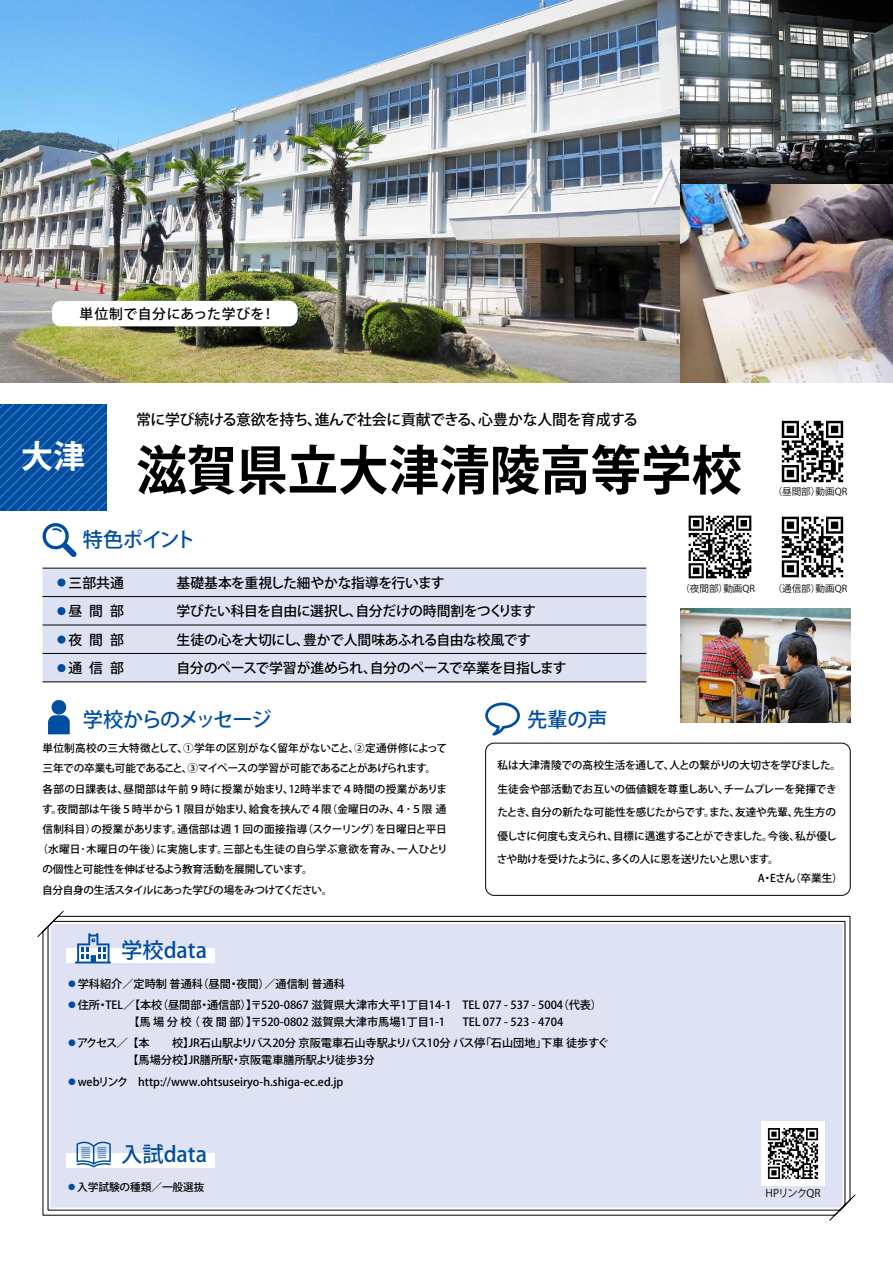
<style>
.page{position:relative;width:893px;height:1263px;background:#fff}
.page>*{position:absolute;margin:0;border:0;box-sizing:border-box;transform-origin:0 0}
.t1{font:700 53.1px "Koz Go Pr 6 N";color:#000;scale:.95 1}
.t2{font:700 31.95px "Koz Go Pr 6 N";color:#fff}
.t3{font:500 21.3px "Koz Go Pr 6 N";color:#004ea2}
.t4{font:500 20.25px "Koz Go Pr 6 N";letter-spacing:-.07em;color:#004ea2}
.t5{font:500 20.25px "Koz Go Pr 6 N";letter-spacing:-.05em;color:#004ea2}
.t6{font:500 14.85px "Koz Go Pr 6 N";letter-spacing:-.02em;color:#000}
.t7{font:500 13.8px "Koz Go Pr 6 N";letter-spacing:-.02em;color:#000}
.t8{font:500 13.8px "Koz Go Pr 6 N";letter-spacing:.04em;color:#000}
.t9{font:500 11.1px/21.3px "Koz Go Pr 6 N";color:#000}
.t10{font:500 10.65px "Koz Go Pr 6 N";letter-spacing:-.015em;color:#000}
.t11{font:500 10.65px/20.2px "Koz Go Pr 6 N";letter-spacing:-.04em;color:#000}
.t12{font:500 10.65px "Koz Go Pr 6 N";letter-spacing:-.05em;color:#000}
.t13{font:500 10.65px/20.2px "Koz Go Pr 6 N";letter-spacing:.01em;color:#000}
.t14{font:500 10.65px "Koz Go Pr 6 N";letter-spacing:.015em;color:#000}
.t15{font:500 10.65px "Koz Go Pr 6 N";letter-spacing:.02em;color:#000}
.t16{font:500 10.65px/23.4px "Koz Go Pr 6 N";letter-spacing:-.07em;color:#000}
.t17{font:500 10.65px "Koz Go Pr 6 N";letter-spacing:.005em;color:#000}
.t18{font:500 10.65px "Koz Go Pr 6 N";letter-spacing:.025em;color:#000}
.t19{font:500 10.65px "Koz Go Pr 6 N";letter-spacing:-.035em;color:#000}
.t20{font:500 10.65px "Koz Go Pr 6 N";letter-spacing:-.065em;color:#000}
.t21{font:10.65px "Koz Go Pr 6 N";letter-spacing:-.085em;color:#000}
.t22{font:9.6px "Koz Go Pr 6 N";color:#000}
.s1{color:#004ea2}
</style>
<div class="page">
<svg style="left:0;top:404px;width:107px;height:106px;background:#0954a5"></svg>
<svg style="left:48px;top:700px;width:22px;height:34px"></svg>
<svg style="left:37px;top:911px;width:819px;height:310px"></svg>
<div style="left:51px;top:924px;width:791px;height:283px;background:#dee2f2"></div>
<svg style="left:42px;top:523px;width:35px;height:34px"></svg>
<div style="left:67px;top:1153px;width:148px;height:14px;background:#fff"></div>
<div style="left:67px;top:949px;width:148px;height:14px;background:#fff"></div>
<div style="left:43px;top:569px;width:603px;height:113px;background:#dee1f1"></div>
<hr style="left:43px;top:568px;width:603px;height:1px;background:#000">
<hr style="left:43px;top:596px;width:603px;height:1px;background:#000">
<hr style="left:43px;top:625px;width:603px;height:1px;background:#000">
<hr style="left:43px;top:653px;width:603px;height:1px;background:#000">
<hr style="left:43px;top:682px;width:603px;height:1px;background:#000">
<svg style="left:485px;top:702px;width:35px;height:33px"></svg>
<svg style="left:75px;top:933px;width:36px;height:30px"></svg>
<svg style="left:76px;top:1142px;width:35px;height:25px"></svg>
<svg style="left:57px;top:578px;width:9px;height:9px"></svg>
<div style="left:57px;top:607px;width:9px;height:8px;background:#004ea2;border-radius:50%"></div>
<svg style="left:57px;top:635px;width:9px;height:9px"></svg>
<div style="left:57px;top:664px;width:9px;height:8px;background:#004ea2;border-radius:50%"></div>
<div style="left:485px;top:743px;width:365px;height:152px;border:1px solid #000;border-radius:9px"></div>
<img style="left:0;top:0;width:893px;height:383px">
<img style="left:680px;top:609px;width:170px;height:113px">
<img style="left:761px;top:1122px;width:64px;height:63px">
<div style="left:52px;top:301px;width:246px;height:25px;background:#fff;border-radius:9px"></div>
<img style="left:781px;top:516px;width:63px;height:62px">
<img style="left:688px;top:515px;width:64px;height:64px">
<img style="left:781px;top:420px;width:63px;height:63px">
<p class="t8" style="left:80px;top:306px;width:186px">単位制で自分にあった学びを</p>
<p class="t7" style="left:261px;top:306px;width:15px">!</p>
<h2 class="t2" style="left:21px;top:438px;width:65px">大津</h2>
<h3 class="t6" style="left:136px;top:411px;width:188px">常に学び続ける意欲を持ち、</h3>
<h3 class="t6" style="left:315px;top:411px;width:325px">進んで社会に貢献できる心豊かな人間を育成する</h3>
<h3 class="t6" style="left:470px;top:411px;width:16px">、</h3>
<h1 class="t1" style="left:136px;top:440px;width:639px">滋賀県立大津清陵高等学校</h1>
<h3 class="t5" style="left:83px;top:528px;width:114px">特色ポイント</h3>
<p class="t7" style="left:69px;top:575px;width:57px">三部共通</p>
<p class="t7" style="left:177px;top:575px;width:270px">基礎基本を重視した細やかな指導を行います</p>
<p class="t7" style="left:69px;top:603px;width:57px">昼間部</p>
<p class="t7" style="left:177px;top:603px;width:361px">学びたい科目を自由に選択し自分だけの時間割をつくります</p>
<p class="t7" style="left:349px;top:603px;width:15px">、</p>
<p class="t7" style="left:69px;top:632px;width:57px">夜間部</p>
<p class="t7" style="left:177px;top:632px;width:356px">生徒の心を大切にし豊かで人間味あふれる自由な校風です</p>
<p class="t7" style="left:296px;top:632px;width:15px">、</p>
<p class="t7" style="left:69px;top:660px;width:57px">通信部</p>
<p class="t7" style="left:177px;top:660px;width:202px">自分のペースで学習が進められ、</p>
<p class="t7" style="left:370px;top:660px;width:198px">自分のペースで卒業を目指します</p>
<h3 class="t4" style="left:83px;top:708px;width:190px">学校からのメッセージ</h3>
<h3 class="t5" style="left:527px;top:708px;width:82px">先輩の声</h3>
<p class="t22" style="left:680px;top:583px;width:49px">（夜間部）</p>
<p class="t22" style="left:723px;top:583px;width:33px">動画QR</p>
<p class="t22" style="left:773px;top:486px;width:49px">（昼間部）</p>
<p class="t22" style="left:816px;top:486px;width:33px">動画QR</p>
<p class="t22" style="left:773px;top:583px;width:49px">（通信部）</p>
<p class="t22" style="left:816px;top:583px;width:33px">動画QR</p>
<p class="t14" style="left:43px;top:742px;width:406px">単位制高校の三大特徴として、①学年の区別がなく留年がないこと、②定通併修によって</p>
<p class="t12" style="left:43px;top:762px;width:395px">三年での卒業も可能であること、③マイペースの学習が可能であることがあげられます。</p>
<p class="t15" style="left:124px;top:783px;width:325px">昼間部は午前９時に授業が始まり 12時半まで４時間の授業がありま</p>
<p class="t10" style="left:283px;top:783px;width:12px">、</p>
<p class="t13" style="left:42px;top:779px;width:406px">各部の日課表は、<br>す夜間部は午後５時半から１限目が始まり給食を挟んで４（限金曜日のみ４、 ５･ 限通</p>
<p class="t10" style="left:243px;top:803px;width:12px">、</p>
<p class="t10" style="left:52px;top:803px;width:12px">。</p>
<p class="t19" style="left:376px;top:823px;width:73px">を日曜日と平日</p>
<p class="t10" style="left:303px;top:823px;width:80px">（スクーリング）</p>
<p class="t18" style="left:91px;top:823px;width:218px">の授業があります通信部は週１回の面接指導</p>
<p class="t10" style="left:172px;top:823px;width:12px">。</p>
<p class="t10" style="left:43px;top:823px;width:55px">信制科目）</p>
<p class="t10" style="left:223px;top:843px;width:180px">三部とも生徒の自ら学ぶ意欲を育み、</p>
<p class="t11" style="left:42px;top:839px;width:292px;text-indent:-5px">（水曜日･木曜日の午後）<br>の個性と可能性を伸ばせるよう教育活動を展開しています。<br>自分自身の生活スタイルにあった学びの場をみつけてください。</p>
<p class="t10" style="left:156px;top:843px;width:73px">に実施します。</p>
<p class="t10" style="left:397px;top:843px;width:52px">一人ひとり</p>
<h3 class="t3" style="left:121px;top:938px;width:87px">学校data</h3>
<p class="t9" style="left:67px;top:973px;width:138px"><span class="s1">⃝</span>学科紹介／定時制普通科</p>
<p class="t9" style="left:236px;top:973px;width:110px">夜間／）通信制普通科</p>
<p class="t9" style="left:198px;top:973px;width:35px">（昼間</p>
<p class="t9" style="left:228px;top:973px;width:13px">・</p>
<p class="t10" style="left:497px;top:759px;width:345px">私は大津清陵での高校生活を通して人との繋がりの大切さを学びました。</p>
<p class="t10" style="left:664px;top:759px;width:12px">、</p>
<p class="t19" style="left:723px;top:783px;width:115px">チームプレーを発揮でき</p>
<p class="t17" style="left:497px;top:783px;width:233px">生徒会や部活動でお互いの価値観を尊重しあい、</p>
<p class="t10" style="left:793px;top:806px;width:44px">先生方の</p>
<p class="t10" style="left:497px;top:806px;width:244px">たとき自分の新たな可能性を感じたからですまた、</p>
<p class="t10" style="left:704px;top:806px;width:12px">。</p>
<p class="t10" style="left:735px;top:806px;width:65px">友達や先輩、</p>
<p class="t10" style="left:526px;top:806px;width:12px">、</p>
<p class="t12" style="left:613px;top:830px;width:161px">目標に邁進することができました。</p>
<p class="t10" style="left:795px;top:830px;width:43px">私が優し</p>
<p class="t10" style="left:768px;top:830px;width:33px">今後、</p>
<p class="t16" style="left:611px;top:824px;width:169px;text-indent:-114px">優しさに何度も支えられ、<br>多くの人に恩を送りたいと思います。</p>
<p class="t20" style="left:497px;top:853px;width:121px">さや助けを受けたように、</p>
<p class="t10" style="left:790px;top:872px;width:54px">（卒業生(</p>
<p class="t10" style="left:770px;top:872px;width:27px">Eさん</p>
<p class="t10" style="left:758px;top:872px;width:16px">・A</p>
<p class="t9" style="left:207px;top:995px;width:358px">通信部）】〒520-0867 滋賀県大津市大平1丁目14-1　TEL 077 - 537 - 5004</p>
<p class="t9" style="left:67px;top:995px;width:35px"><span class="s1">⃝</span>住所</p>
<p class="t9" style="left:106px;top:995px;width:58px">TEL 【／本校</p>
<p class="t9" style="left:157px;top:995px;width:46px">（昼間部</p>
<p class="t9" style="left:558px;top:995px;width:46px">（代表(</p>
<p class="t9" style="left:97px;top:995px;width:13px">・</p>
<p class="t9" style="left:199px;top:995px;width:13px">・</p>
<p class="t9" style="left:189px;top:1012px;width:269px">（夜間部）】〒520-0802 滋賀県大津市馬場1丁目1-1　</p>
<p class="t9" style="left:129px;top:1012px;width:65px">【馬場分校</p>
<p class="t9" style="left:463px;top:1012px;width:102px">TEL 077 - 523 - 4704</p>
<p class="t9" style="left:67px;top:1033px;width:85px"><span class="s1">⃝</span>アクセス／【本</p>
<p class="t9" style="left:189px;top:1033px;width:298px">JR石山駅よりバス20分京阪電車石山寺駅よりバス10分バス停</p>
<p class="t9" style="left:480px;top:1033px;width:68px">「石山団地」</p>
<p class="t9" style="left:541px;top:1033px;width:69px">下車徒歩すぐ</p>
<p class="t9" style="left:172px;top:1033px;width:24px">校】</p>
<p class="t9" style="left:189px;top:1050px;width:46px">JR膳所駅</p>
<p class="t9" style="left:239px;top:1050px;width:137px">京阪電車膳所駅より徒歩分3</p>
<p class="t9" style="left:67px;top:1050px;width:278px;text-indent:61px">【馬場分校】<br><span class="s1">⃝</span>webリンク　http://www.ohtsuseiryo h- .shiga-ec.ed j p.</p>
<p class="t9" style="left:231px;top:1050px;width:13px">・</p>
<h3 class="t3" style="left:121px;top:1142px;width:87px">入試data</h3>
<p class="t10" style="left:67px;top:1181px;width:139px"><span class="s1">⃝</span>入学試験の種類／一般選抜</p>
<p class="t21" style="left:766px;top:1187px;width:56px">HPリンクQR</p>
</div>
